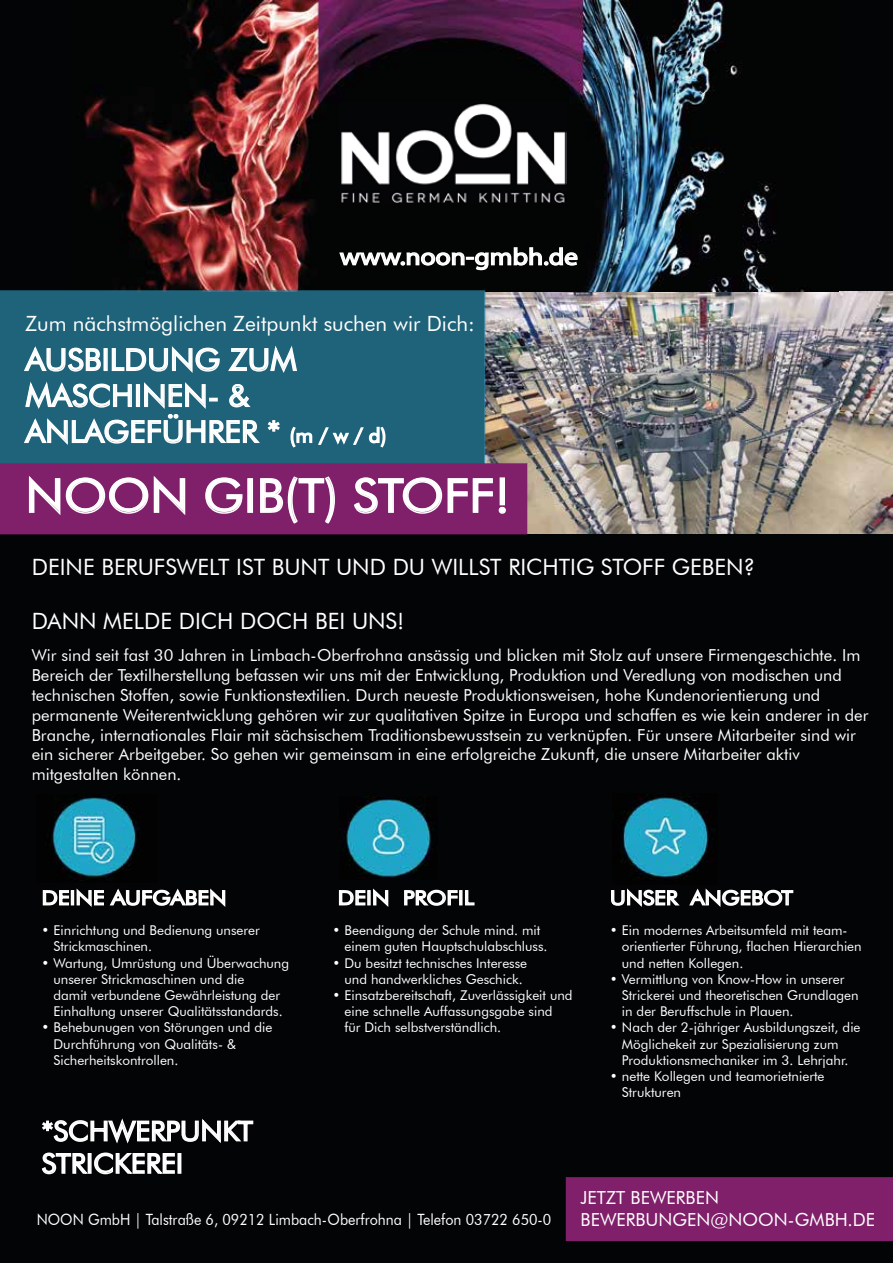
<style>
.page{position:relative;width:893px;height:1263px;background:#030405}
.page>*{position:absolute;margin:0;border:0;box-sizing:border-box;transform-origin:0 0}
.t1{font:46.5px "Futura BT";color:#fff;scale:1.07 1}
.t2{font:30px/36px "Futura BT";color:#fff;scale:1.06 1}
.t3{font:27px/32.4px "Futura BT";color:#fff;scale:1.06 1}
.t4{font:23.4px "Myriad Pro";color:#fff;scale:1.16 1}
.t5{font:22.5px "Futura BT";color:#fff}
.t6{font:21px "Futura BT";color:#fff}
.t7{font:19.5px "Futura BT";color:#fff;scale:1.16 1}
.t8{font:19.5px "Futura BT";color:#fff;scale:1.14 1}
.t9{font:19.5px "Futura BT";color:#fff;scale:1.17 1}
.t10{font:18px "Futura BT";color:#fff}
.t11{font:16.5px/19.8px "Futura BT";color:#fff}
.t12{font:15.6px "Futura BT";color:#fff;scale:.92 1}
.t13{font:13.5px/16.2px "Futura BT";color:#fff}
.s1{font-size:19.5px}
</style>
<div class="page">
<img style="left:485px;top:291px;width:408px;height:243px">
<img style="left:68px;top:0;width:770px;height:291px">
<div style="left:0;top:290px;width:485px;height:175px;background:#1f637a;border:2px solid #277b98"></div>
<div style="left:0;top:464px;width:526px;height:70px;background:#801f6a"></div>
<div style="left:0;top:463px;width:527px;height:71px;border:2px solid #801f6a"></div>
<svg style="left:28px;top:476px;width:158px;height:39px"></svg>
<svg style="left:205px;top:477px;width:38px;height:37px"></svg>
<div style="left:247px;top:478px;width:6px;height:35px;border:2px solid #fff"></div>
<svg style="left:260px;top:476px;width:75px;height:48px"></svg>
<svg style="left:354px;top:477px;width:152px;height:37px"></svg>
<svg style="left:338px;top:208px;width:240px;height:95px;background:#1e2426"></svg>
<img style="left:340px;top:102px;width:227px;height:101px">
<img style="left:612px;top:794px;width:106px;height:90px">
<img style="left:37px;top:795px;width:120px;height:88px">
<img style="left:340px;top:797px;width:97px;height:83px">
<div style="left:567px;top:1178px;width:326px;height:62px;background:#801f6a"></div>
<div style="left:566px;top:1177px;width:327px;height:64px;border:2px solid #801f6a"></div>
<svg style="left:42px;top:889px;width:28px;height:17px"></svg>
<div style="left:71px;top:890px;width:3px;height:15px;border:2px solid #fff"></div>
<svg style="left:76px;top:887px;width:150px;height:22px"></svg>
<svg style="left:610px;top:887px;width:71px;height:22px"></svg>
<svg style="left:688px;top:887px;width:106px;height:22px"></svg>
<svg style="left:338px;top:889px;width:28px;height:17px"></svg>
<div style="left:367px;top:890px;width:4px;height:15px;border:2px solid #fff"></div>
<svg style="left:372px;top:887px;width:17px;height:22px"></svg>
<svg style="left:403px;top:889px;width:55px;height:18px"></svg>
<div style="left:459px;top:890px;width:4px;height:15px;border:2px solid #fff"></div>
<svg style="left:464px;top:889px;width:11px;height:17px"></svg>
<svg style="left:24px;top:345px;width:362px;height:103px"></svg>
<svg style="left:41px;top:1116px;width:213px;height:59px;background:#3b3b3c"></svg>
<div style="left:178px;top:1153px;width:3px;height:21px;border:2px solid #fff"></div>
<h3 class="t4" style="left:340px;top:242px;width:207px">www.noon-gmbh.de</h3>
<h3 class="t6" style="left:25px;top:310px;width:451px">Zum nächstmöglichen Zeitpunkt suchen wir Dich:</h3>
<h2 class="t2" style="left:25px;top:341px;width:342px">AUSBILDUNG ZUM<br>MASCHINEN- &amp;<br>ANLAGEFÜHRER * <span class="s1">(m / w / d)</span></h2>
<h1 class="t1" style="left:25px;top:467px;width:455px">NOON GIB(T) STOFF!</h1>
<h3 class="t5" style="left:32px;top:554px;width:725px">DEINE BERUFSWELT IST BUNT UND DU WILLST RICHTIG STOFF GEBEN?</h3>
<h3 class="t5" style="left:32px;top:608px;width:374px">DANN MELDE DICH DOCH BEI UNS!</h3>
<p class="t11" style="left:32px;top:645px;width:838px">Wir sind seit fast 30 Jahren in Limbach-Oberfrohna ansässig und blicken mit Stolz auf unsere Firmengeschichte. Im Bereich der Textilherstellung befassen wir uns mit der Entwicklung, Produktion und Veredlung von modischen und technischen Stoffen, sowie Funktionstextilien. Durch neueste Produktionsweisen, hohe Kundenorientierung und permanente Weiterentwicklung gehören wir zur qualitativen Spitze in Europa und schaffen es wie kein anderer in der Branche, internationales Flair mit sächsischem Traditionsbewusstsein zu verknüpfen. Für unsere Mitarbeiter sind wir ein sicherer Arbeitgeber. So gehen wir gemeinsam in eine erfolgreiche Zukunft, die unsere Mitarbeiter aktiv mitgestalten können.</p>
<h3 class="t7" style="left:42px;top:886px;width:161px">DEINE AUFGABEN</h3>
<h3 class="t9" style="left:338px;top:886px;width:118px">DEIN PROFIL</h3>
<h3 class="t8" style="left:610px;top:886px;width:162px">UNSER ANGEBOT</h3>
<p class="t13" style="left:54px;top:922px;width:208px;text-indent:-12px">• Einrichtung und Bedienung unserer<br>Strickmaschinen.</p>
<p class="t13" style="left:54px;top:954px;width:237px;text-indent:-12px">• Wartung, Umrüstung und Überwachung unserer Strickmaschinen und die<br>damit verbundene Gewährleistung der Einhaltung unserer Qualitätsstandards.</p>
<p class="t13" style="left:54px;top:1019px;width:220px;text-indent:-12px">• Behebunugen von Störungen und die<br>Durchführung von Qualitäts- &amp;<br>Sicherheitskontrollen.</p>
<h3 class="t3" style="left:42px;top:1114px;width:201px">*SCHWERPUNKT<br>STRICKEREI</h3>
<p class="t13" style="left:344px;top:922px;width:204px;text-indent:-12px">• Beendigung der Schule mind. mit einem guten Hauptschulabschluss.</p>
<p class="t13" style="left:333px;top:954px;width:196px;text-align:center">• Du besitzt technisches Interesse und handwerkliches Geschick.</p>
<p class="t13" style="left:344px;top:987px;width:230px;text-indent:-12px">• Einsatzbereitschaft, Zuverlässigkeit und eine schnelle Auffassungsgabe sind<br>für Dich selbstverständlich.</p>
<p class="t13" style="left:622px;top:922px;width:241px;text-indent:-12px">• Ein modernes Arbeitsumfeld mit team&shy;orientierter Führung, flachen Hierarchien und netten Kollegen.</p>
<p class="t13" style="left:622px;top:971px;width:238px;text-indent:-12px">• Vermittlung von Know-How in unserer<br>Strickerei und theoretischen Grundlagen in der Beruffschule in Plauen.</p>
<p class="t13" style="left:622px;top:1019px;width:240px;text-indent:-12px">• Nach der 2-jähriger Ausbildungszeit, die<br>Möglichekeit zur Spezialisierung zum<br>Produktionsmechaniker im 3. Lehrjahr.</p>
<p class="t13" style="left:622px;top:1068px;width:204px;text-indent:-12px">• nette Kollegen und teamorietnierte<br>Strukturen</p>
<h3 class="t10" style="left:580px;top:1187px;width:140px">JETZT BEWERBEN</h3>
<p class="t12" style="left:37px;top:1210px;width:561px">NOON GmbH | Talstraße 6, 09212 Limbach-Oberfrohna | Telefon 03722 650-0</p>
<h3 class="t10" style="left:580px;top:1208px;width:296px">BEWERBUNGEN@NOON-GMBH.DE</h3>
</div>
